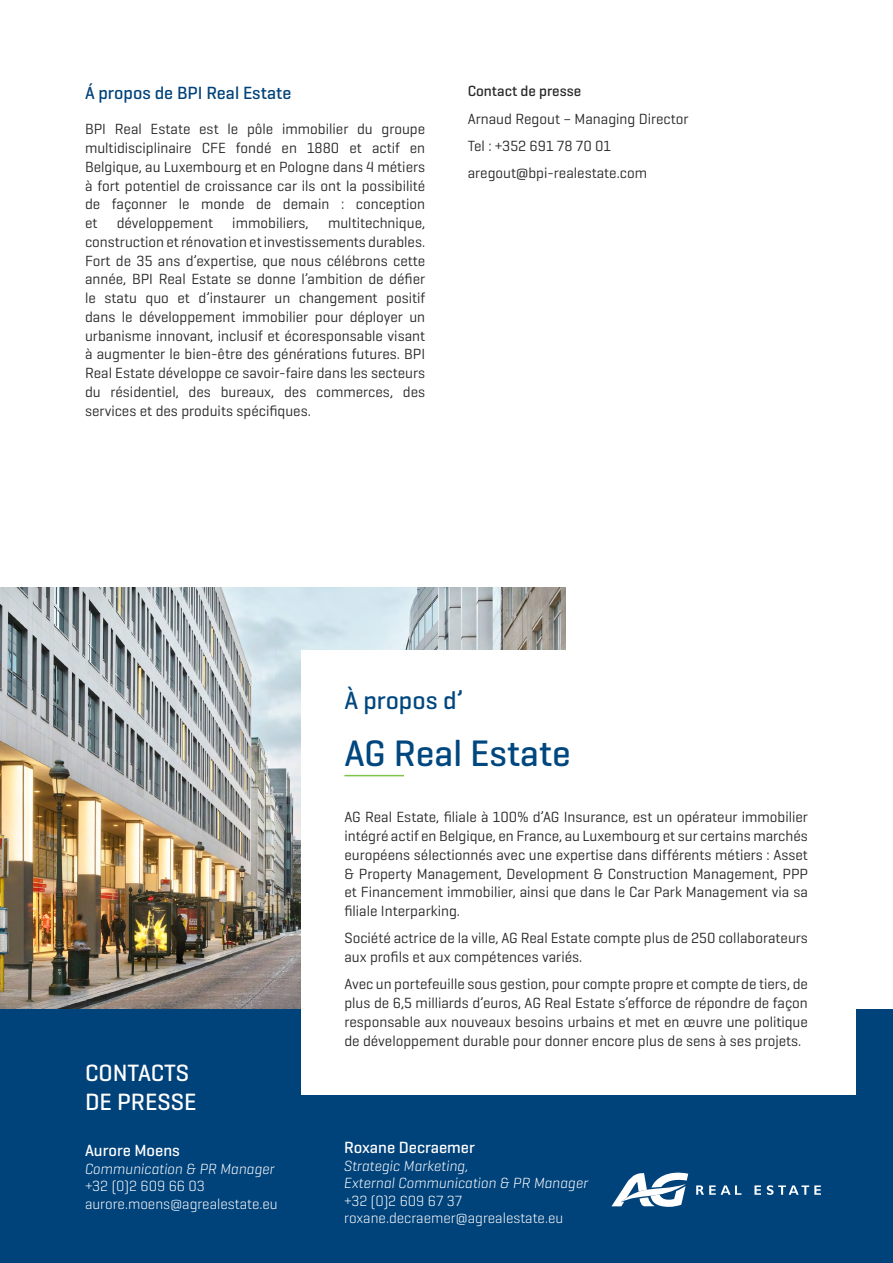
<style>
.page{position:relative;width:893px;height:1263px;background:#fff}
.page>*{position:absolute;margin:0;border:0;box-sizing:border-box;transform-origin:0 0}
.t1{font:500 37.5px "AG Geogrotesque";color:#00477f}
.t2{font:500 25.5px "AG Geogrotesque";color:#00477f}
.t3{font:500 24px/29.8px "AG Geogrotesque";color:#fff}
.t4{font:500 18px "AG Geogrotesque";color:#00427a}
.t5{font:500 16.5px "AG Geogrotesque";color:#fff}
.t6{font:15px/18.8px "AG Geogrotesque";color:#292829;text-align:justify}
.t7{font:300 15px/17.5px "AG Geogrotesque";color:#fff}
.t8{font:italic 300 15px/17.5px "AG Geogrotesque";color:#fff}
.t9{font:500 15px "AG Geogrotesque";color:#292829}
</style>
<div class="page">
<img style="left:0;top:588px;width:566px;height:421px">
<div style="left:0;top:1009px;width:893px;height:254px;background:#00427a"></div>
<div style="left:301px;top:650px;width:554px;height:444px;background:#fff"></div>
<hr style="left:344px;top:775px;width:60px;height:1px;background:#7fc349">
<svg style="left:611px;top:1172px;width:77px;height:35px"></svg>
<svg style="left:754px;top:1185px;width:7px;height:10px"></svg>
<svg style="left:696px;top:1185px;width:45px;height:10px"></svg>
<svg style="left:767px;top:1185px;width:54px;height:10px"></svg>
<p class="t4" style="left:85px;top:81px;width:208px">Á propos de BPI Real Estate</p>
<p class="t6" style="left:85px;top:119px;width:342px">BPI Real Estate est le pôle immobilier du groupe multidisciplinaire CFE fondé en 1880 et actif en Belgique, au Luxembourg et en Pologne dans 4 métiers à fort potentiel de croissance car ils ont la possibilité de façonner le monde de demain : conception et</p>
<p class="t6" style="left:117px;top:213px;width:98px">développement</p>
<p class="t6" style="left:232px;top:213px;width:78px">immobiliers,</p>
<p class="t6" style="left:85px;top:213px;width:342px;text-indent:243px">multitechnique, construction et rénovation et investissements durables.<br>Fort de 35 ans d’expertise, que nous célébrons cette année, BPI Real Estate se donne l’ambition de défier le statu quo et d’instaurer un changement positif dans le développement immobilier pour déployer un urbanisme innovant, inclusif et écoresponsable visant à augmenter le bien-être des générations futures. BPI Real Estate développe ce savoir-faire dans les secteurs du résidentiel, des bureaux, des commerces, des services et des produits spécifiques.</p>
<p class="t9" style="left:468px;top:82px;width:115px">Contact de presse</p>
<p class="t6" style="left:468px;top:104px;width:222px;line-height:27.3px;text-align:left">Arnaud Regout – Managing Director<br>Tel : +352 691 78 70 01 aregout@bpi-realestate.com</p>
<h2 class="t2" style="left:344px;top:684px;width:120px">À propos d’</h2>
<h1 class="t1" style="left:344px;top:730px;width:228px">AG Real Estate</h1>
<h3 class="t3" style="left:85px;top:1057px;width:113px">CONTACTS<br>DE PRESSE</h3>
<p class="t5" style="left:85px;top:1140px;width:96px">Aurore Moens</p>
<p class="t8" style="left:85px;top:1159px;width:191px">Communication &amp; PR Manager</p>
<p class="t7" style="left:85px;top:1177px;width:194px">+32 (0)2 609 66 03 aurore.moens@agrealestate.eu</p>
<p class="t6" style="left:344px;top:807px;width:465px">AG Real Estate, filiale à 100% d’AG Insurance, est un opérateur immobilier intégré actif en Belgique, en France, au Luxembourg et sur certains marchés européens sélectionnés avec une expertise dans différents métiers : Asset &amp; Property Management, Development &amp; Construction Management, PPP et Financement immobilier, ainsi que dans le Car Park Management via sa filiale Interparking.</p>
<p class="t6" style="left:344px;top:928px;width:465px">Société actrice de la ville, AG Real Estate compte plus de 250 collaborateurs aux profils et aux compétences variés.</p>
<p class="t6" style="left:344px;top:974px;width:465px">Avec un portefeuille sous gestion, pour compte propre et compte de tiers, de plus de 6,5 milliards d’euros, AG Real Estate s’efforce de répondre de façon responsable aux nouveaux besoins urbains et met en œuvre une politique de développement durable pour donner encore plus de sens à ses projets.</p>
<p class="t5" style="left:344px;top:1137px;width:132px">Roxane Decraemer</p>
<p class="t8" style="left:344px;top:1156px;width:246px">Strategic Marketing,<br>External Communication &amp; PR Manager</p>
<p class="t7" style="left:344px;top:1191px;width:220px">+32 (0)2 609 67 37 roxane.decraemer@agrealestate.eu</p>
</div>
